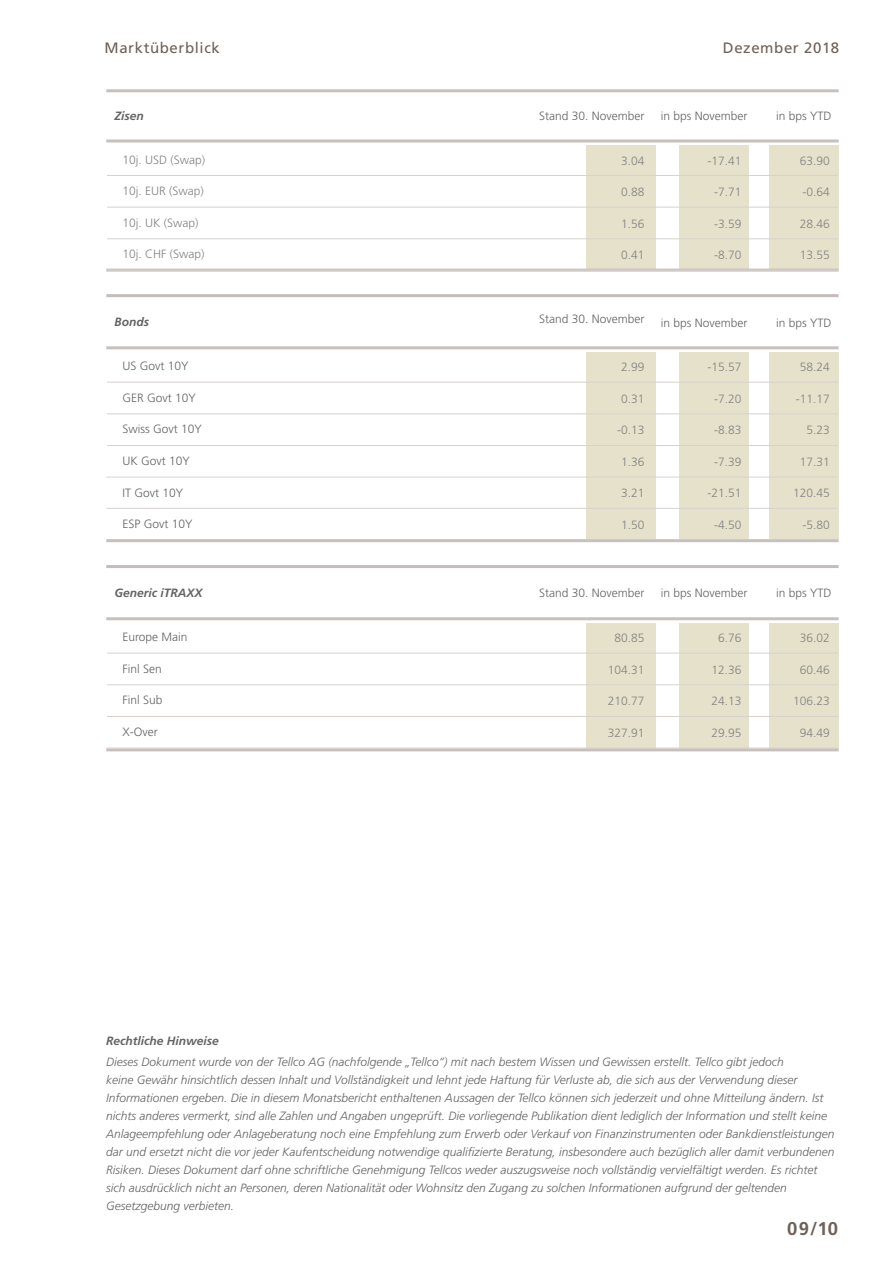
<style>
.page{position:relative;width:893px;height:1263px;background:#fff}
.page>*{position:absolute;margin:0;border:0;box-sizing:border-box;transform-origin:0 0}
.t1{font:700 18.45px "Frutiger CE";color:#6e6159}
.t2{font:15px "Frutiger CE";letter-spacing:.04em;color:#6e6159}
.Body_text{font:italic 300 12px/18px "Frutiger CE";color:#646464}
.Pagraph{font:300 12px "Frutiger CE";color:#838383}
.Pagraph-2{font:300 12px "Frutiger CE";color:#646464}
.Pagraph-3{font:italic 700 12px "Frutiger LT";color:#646464}
.Pagraph-4{font:300 12px "Frutiger CE";color:#626565}
.Body_text-2{font:italic 700 12px "Frutiger CE";color:#646464}
</style>
<div class="page">
<hr style="left:106px;top:89px;width:733px;height:3px;background:#c7c0bc">
<hr style="left:106px;top:139px;width:733px;height:3px;background:#c7c0bc">
<hr style="left:106px;top:346px;width:733px;height:3px;background:#c7c0bc">
<hr style="left:106px;top:294px;width:733px;height:3px;background:#c4bdbb">
<hr style="left:106px;top:617px;width:733px;height:3px;background:#c7c0bc">
<hr style="left:106px;top:565px;width:733px;height:3px;background:#c4bdbb">
<div style="left:586px;top:146px;width:69px;height:124px;background:#e5e1ca"></div>
<div style="left:679px;top:146px;width:69px;height:124px;background:#e5e1ca"></div>
<div style="left:769px;top:146px;width:70px;height:124px;background:#e5e1ca"></div>
<hr style="left:106px;top:269px;width:733px;height:3px;background:#c7c0bc">
<hr style="left:107px;top:207px;width:731px;height:1px;background:#d8d2ce">
<hr style="left:107px;top:238px;width:731px;height:1px;background:#d8d2ce">
<hr style="left:107px;top:175px;width:731px;height:1px;background:#d8d2ce">
<hr style="left:107px;top:270px;width:731px;height:1px;background:#d8d2ce">
<div style="left:586px;top:352px;width:69px;height:187px;background:#e5e1ca"></div>
<div style="left:679px;top:352px;width:69px;height:187px;background:#e5e1ca"></div>
<div style="left:769px;top:352px;width:70px;height:187px;background:#e5e1ca"></div>
<hr style="left:106px;top:539px;width:733px;height:3px;background:#c7c0bc">
<hr style="left:107px;top:413px;width:731px;height:1px;background:#d8d2ce">
<hr style="left:107px;top:445px;width:731px;height:1px;background:#d8d2ce">
<hr style="left:106px;top:477px;width:731px;height:1px;background:#d8d2ce">
<hr style="left:107px;top:382px;width:731px;height:1px;background:#d8d2ce">
<hr style="left:106px;top:508px;width:731px;height:1px;background:#d8d2ce">
<div style="left:769px;top:623px;width:70px;height:127px;background:#e5e1ca"></div>
<div style="left:586px;top:623px;width:69px;height:127px;background:#e5e1ca"></div>
<div style="left:679px;top:623px;width:69px;height:127px;background:#e5e1ca"></div>
<hr style="left:106px;top:748px;width:733px;height:3px;background:#c7c0bc">
<hr style="left:107px;top:684px;width:731px;height:1px;background:#d8d2ce">
<hr style="left:107px;top:716px;width:731px;height:1px;background:#d8d2ce">
<hr style="left:106px;top:748px;width:731px;height:1px;background:#d8d2ce">
<hr style="left:107px;top:653px;width:731px;height:1px;background:#d8d2ce">
<p class="t2" style="left:105px;top:40px;width:117px">Marktüberblick</p>
<p class="t2" style="left:723px;top:40px;width:118px">Dezember 2018</p>
<p class="Pagraph-3" style="left:115px;top:108px;width:31px">Zisen</p>
<p class="Pagraph" style="left:122px;top:153px;width:84px">10j. USD (Swap)</p>
<p class="Pagraph" style="left:122px;top:184px;width:83px">10j. EUR (Swap)</p>
<p class="Pagraph" style="left:122px;top:216px;width:78px">10j. UK (Swap)</p>
<p class="Pagraph" style="left:122px;top:247px;width:84px">10j. CHF (Swap)</p>
<p class="Pagraph-3" style="left:115px;top:315px;width:36px">Bonds</p>
<p class="Pagraph-2" style="left:122px;top:359px;width:68px">US Govt 10Y</p>
<p class="Pagraph-2" style="left:122px;top:391px;width:75px">GER Govt 10Y</p>
<p class="Pagraph-2" style="left:122px;top:422px;width:81px">Swiss Govt 10Y</p>
<p class="Pagraph-2" style="left:122px;top:454px;width:69px">UK Govt 10Y</p>
<p class="Pagraph-4" style="left:122px;top:485px;width:62px">IT Govt 10Y</p>
<p class="Pagraph-4" style="left:122px;top:517px;width:72px">ESP Govt 10Y</p>
<p class="Pagraph-2" style="left:539px;top:108px;width:107px">Stand 30. November</p>
<p class="Pagraph" style="left:621px;top:153px;width:25px">3.04</p>
<p class="Pagraph" style="left:621px;top:185px;width:25px">0.88</p>
<p class="Pagraph" style="left:621px;top:216px;width:25px">1.56</p>
<p class="Pagraph" style="left:621px;top:248px;width:25px">0.41</p>
<p class="Pagraph-2" style="left:661px;top:108px;width:88px">in bps November</p>
<p class="Pagraph" style="left:707px;top:153px;width:36px">-17.41</p>
<p class="Pagraph" style="left:714px;top:185px;width:29px">-7.71</p>
<p class="Pagraph" style="left:714px;top:216px;width:29px">-3.59</p>
<p class="Pagraph" style="left:714px;top:248px;width:29px">-8.70</p>
<p class="Pagraph-2" style="left:539px;top:312px;width:107px">Stand 30. November</p>
<p class="Pagraph" style="left:621px;top:360px;width:25px">2.99</p>
<p class="Pagraph" style="left:621px;top:392px;width:25px">0.31</p>
<p class="Pagraph" style="left:617px;top:423px;width:29px">-0.13</p>
<p class="Pagraph" style="left:621px;top:455px;width:25px">1.36</p>
<p class="Pagraph" style="left:621px;top:486px;width:25px">3.21</p>
<p class="Pagraph" style="left:621px;top:518px;width:25px">1.50</p>
<p class="Pagraph-2" style="left:661px;top:315px;width:88px">in bps November</p>
<p class="Pagraph" style="left:707px;top:360px;width:36px">-15.57</p>
<p class="Pagraph" style="left:714px;top:392px;width:29px">-7.20</p>
<p class="Pagraph" style="left:714px;top:423px;width:29px">-8.83</p>
<p class="Pagraph" style="left:714px;top:455px;width:29px">-7.39</p>
<p class="Pagraph" style="left:707px;top:486px;width:36px">-21.51</p>
<p class="Pagraph" style="left:714px;top:518px;width:29px">-4.50</p>
<p class="Pagraph-2" style="left:776px;top:108px;width:57px">in bps YTD</p>
<p class="Pagraph" style="left:800px;top:153px;width:32px">63.90</p>
<p class="Pagraph" style="left:802px;top:185px;width:29px">-0.64</p>
<p class="Pagraph" style="left:800px;top:216px;width:32px">28.46</p>
<p class="Pagraph" style="left:800px;top:248px;width:32px">13.55</p>
<p class="Pagraph-2" style="left:776px;top:315px;width:57px">in bps YTD</p>
<p class="Pagraph" style="left:800px;top:360px;width:32px">58.24</p>
<p class="Pagraph" style="left:796px;top:392px;width:36px">-11.17</p>
<p class="Pagraph" style="left:806px;top:423px;width:25px">5.23</p>
<p class="Pagraph" style="left:800px;top:455px;width:32px">17.31</p>
<p class="Pagraph" style="left:793px;top:486px;width:38px">120.45</p>
<p class="Pagraph" style="left:802px;top:518px;width:29px">-5.80</p>
<p class="Pagraph-3" style="left:115px;top:586px;width:90px">Generic iTRAXX</p>
<p class="Pagraph-2" style="left:539px;top:586px;width:107px">Stand 30. November</p>
<p class="Pagraph-2" style="left:661px;top:586px;width:88px">in bps November</p>
<p class="Pagraph-2" style="left:776px;top:586px;width:57px">in bps YTD</p>
<p class="Pagraph-2" style="left:122px;top:630px;width:67px">Europe Main</p>
<p class="Pagraph-2" style="left:122px;top:662px;width:41px">Finl Sen</p>
<p class="Pagraph-2" style="left:122px;top:693px;width:42px">Finl Sub</p>
<p class="Pagraph-2" style="left:122px;top:725px;width:37px">X-Over</p>
<p class="Pagraph" style="left:615px;top:631px;width:32px">80.85</p>
<p class="Pagraph" style="left:608px;top:662px;width:38px">104.31</p>
<p class="Pagraph" style="left:608px;top:694px;width:38px">210.77</p>
<p class="Pagraph" style="left:608px;top:725px;width:38px">327.91</p>
<p class="Pagraph" style="left:718px;top:631px;width:25px">6.76</p>
<p class="Pagraph" style="left:711px;top:662px;width:32px">12.36</p>
<p class="Pagraph" style="left:711px;top:694px;width:32px">24.13</p>
<p class="Pagraph" style="left:711px;top:725px;width:32px">29.95</p>
<p class="Pagraph" style="left:800px;top:631px;width:32px">36.02</p>
<p class="Pagraph" style="left:800px;top:662px;width:32px">60.46</p>
<p class="Pagraph" style="left:793px;top:694px;width:38px">106.23</p>
<p class="Pagraph" style="left:800px;top:725px;width:32px">94.49</p>
<p class="Body_text-2" style="left:106px;top:1033px;width:114px">Rechtliche Hinweise</p>
<p class="Body_text" style="left:106px;top:1052px;width:730px">Dieses Dokument wurde von der Tellco AG (nachfolgende „Tellco“) mit nach bestem Wissen und Gewissen erstellt. Tellco gibt jedoch<br>keine Gewähr hinsichtlich dessen Inhalt und Vollständigkeit und lehnt jede Haftung für Verluste ab, die sich aus der Verwendung dieser Informationen ergeben. Die in diesem Monatsbericht enthaltenen Aussagen der Tellco können sich jederzeit und ohne Mitteilung ändern. Ist nichts anderes vermerkt, sind alle Zahlen und Angaben ungeprüft. Die vorliegende Publikation dient lediglich der Information und stellt keine Anlageempfehlung oder Anlageberatung noch eine Empfehlung zum Erwerb oder Verkauf von Finanzinstrumenten oder Bankdienstleistungen dar und ersetzt nicht die vor jeder Kaufentscheidung notwendige qualifizierte Beratung, insbesondere auch bezüglich aller damit verbundenen Risiken. Dieses Dokument darf ohne schriftliche Genehmigung Tellcos weder auszugsweise noch vollständig vervielfältigt werden. Es richtet sich ausdrücklich nicht an Personen, deren Nationalität oder Wohnsitz den Zugang zu solchen Informationen aufgrund der geltenden Gesetzgebung verbieten.</p>
<h1 class="t1" style="left:787px;top:1217px;width:52px">09/10</h1>
</div>
